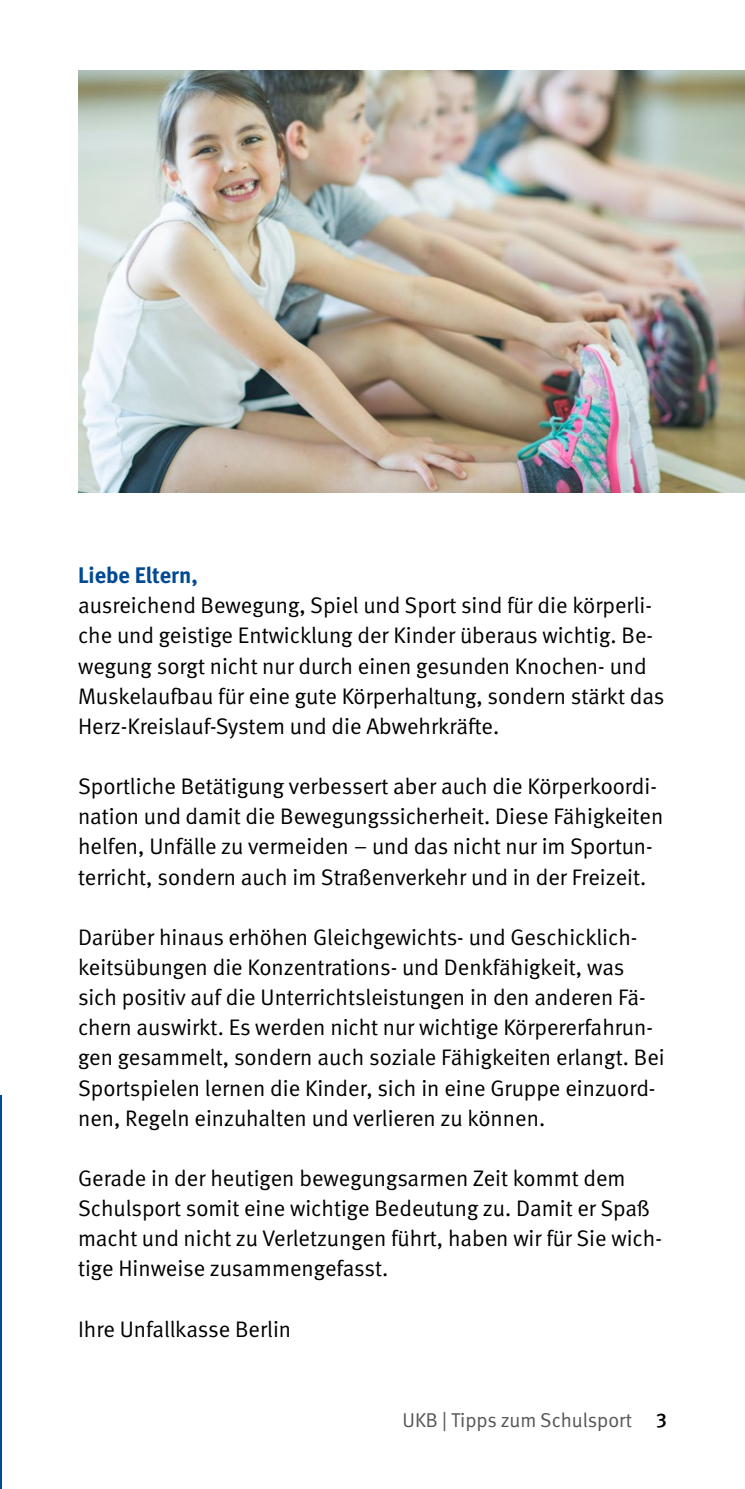
<style>
.page{position:relative;width:745px;height:1489px;background:#fff}
.page>*{position:absolute;margin:0;border:0;box-sizing:border-box;transform-origin:0 0}
.t1{font:22.5px/30.2px "DGUV Meta";color:#000}
.t2{font:700 22.5px "DGUV Meta";color:#004993}
.t3{font:20px "DGUV Meta";color:#565656}
.s1{font-weight:500;color:#000}
</style>
<div class="page">
<hr style="left:0;top:1095px;width:1px;height:393px;background:#004993">
<img style="left:78px;top:71px;width:666px;height:422px">
<p class="t2" style="left:78px;top:562px;width:121px">Liebe Eltern,</p>
<p class="t1" style="left:78px;top:591px;width:587px">ausreichend Bewegung, Spiel und Sport sind für die körperli&shy;che und geistige Entwicklung der Kinder überaus wichtig. Be&shy;wegung sorgt nicht nur durch einen gesunden Knochen- und Muskelaufbau für eine gute Körperhaltung, sondern stärkt das Herz-Kreislauf-System und die Abwehrkräfte.</p>
<p class="t1" style="left:78px;top:771px;width:586px">Sportliche Betätigung verbessert aber auch die Körperkoordi&shy;nation und damit die Bewegungssicherheit. Diese Fähigkeiten helfen, Unfälle zu vermeiden – und das nicht nur im Sportun&shy;terricht, sondern auch im Straßenverkehr und in der Freizeit.</p>
<p class="t1" style="left:78px;top:922px;width:588px">Darüber hinaus erhöhen Gleichgewichts- und Geschicklich&shy;keitsübungen die Konzentrations- und Denkfähigkeit, was sich positiv auf die Unterrichtsleistungen in den anderen Fä&shy;chern auswirkt. Es werden nicht nur wichtige Körpererfahrun&shy;gen gesammelt, sondern auch soziale Fähigkeiten erlangt. Bei Sportspielen lernen die Kinder, sich in eine Gruppe einzuord&shy;nen, Regeln einzuhalten und verlieren zu können.</p>
<p class="t1" style="left:78px;top:1163px;width:585px">Gerade in der heutigen bewegungsarmen Zeit kommt dem Schulsport somit eine wichtige Bedeutung zu. Damit er Spaß macht und nicht zu Verletzungen führt, haben wir für Sie wich&shy;tige Hinweise zusammengefasst.</p>
<p class="t1" style="left:78px;top:1314px;width:214px">Ihre Unfallkasse Berlin</p>
<p class="t3" style="left:402px;top:1408px;width:266px">UKB | Tipps zum Schulsport <span class="s1">3</span></p>
</div>
